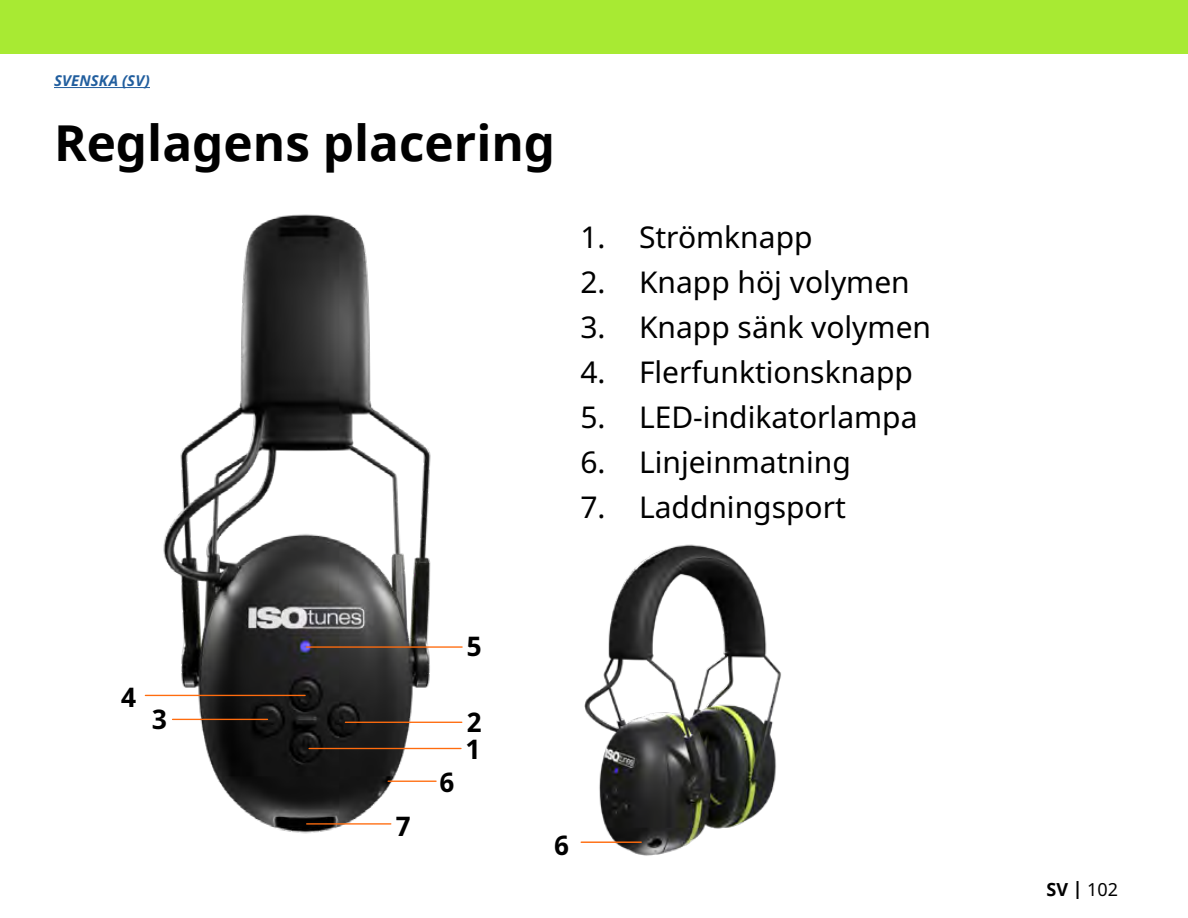
<style>
.page{position:relative;width:1188px;height:918px;background:#fff}
.page>*{position:absolute;margin:0;border:0;box-sizing:border-box;transform-origin:0 0}
.t1{font:700 49.5px "Noto Sans";color:#000}
.t2{font:30px "Noto Sans";color:#000}
.t3{font:700 27px "Noto Sans";color:#000}
.t4{font:700 18px "Noto Sans";color:#000}
.t5{font:italic 700 15px "Noto Sans";letter-spacing:.01em;color:#215e9e}
.s1{font-weight:400}
</style>
<div class="page">
<div style="left:0;top:0;width:1188px;height:54px;background:#a8ea33"></div>
<img style="left:144px;top:214px;width:319px;height:620px">
<img style="left:580px;top:544px;width:201px;height:312px">
<hr style="left:309px;top:748px;width:152px;height:1px;background:#ff6c0e">
<hr style="left:388px;top:781px;width:48px;height:1px;background:#ff6c0e">
<hr style="left:307px;top:823px;width:84px;height:2px;background:#ff6c0e">
<hr style="left:581px;top:842px;width:60px;height:1px;background:#ff6c0e">
<hr style="left:345px;top:722px;width:117px;height:1px;background:#ff6c0e">
<hr style="left:306px;top:646px;width:156px;height:2px;background:#ff6c0e">
<hr style="left:145px;top:695px;width:160px;height:1px;background:#ff6c0e">
<hr style="left:173px;top:719px;width:95px;height:1px;background:#ff6c0e">
<hr style="left:54px;top:87px;width:96px;height:1px;background:#215e9e">
<p class="t5" style="left:54px;top:70px;width:97px">SVENSKA (SV)</p>
<h1 class="t1" style="left:54px;top:108px;width:503px">Reglagens placering</h1>
<p class="t2" style="left:580px;top:216px;width:234px">1. Strömknapp</p>
<p class="t2" style="left:580px;top:261px;width:331px">2. Knapp höj volymen</p>
<p class="t2" style="left:580px;top:306px;width:352px">3. Knapp sänk volymen</p>
<p class="t2" style="left:580px;top:351px;width:334px">4. Flerfunktionsknapp</p>
<p class="t2" style="left:580px;top:396px;width:339px">5. LED-indikatorlampa</p>
<p class="t2" style="left:580px;top:441px;width:272px">6. Linjeinmatning</p>
<p class="t2" style="left:580px;top:486px;width:267px">7. Laddningsport</p>
<p class="t3" style="left:122px;top:678px;width:16px">4</p>
<p class="t3" style="left:152px;top:700px;width:16px">3</p>
<p class="t3" style="left:396px;top:807px;width:16px">7</p>
<p class="t3" style="left:467px;top:627px;width:16px">5</p>
<p class="t3" style="left:439px;top:763px;width:16px">6</p>
<p class="t3" style="left:467px;top:703px;width:16px">2</p>
<p class="t3" style="left:466px;top:730px;width:16px">1</p>
<p class="t3" style="left:554px;top:826px;width:16px">6</p>
<p class="t4" style="left:1046px;top:877px;width:73px">SV | <span class="s1">102</span></p>
</div>
